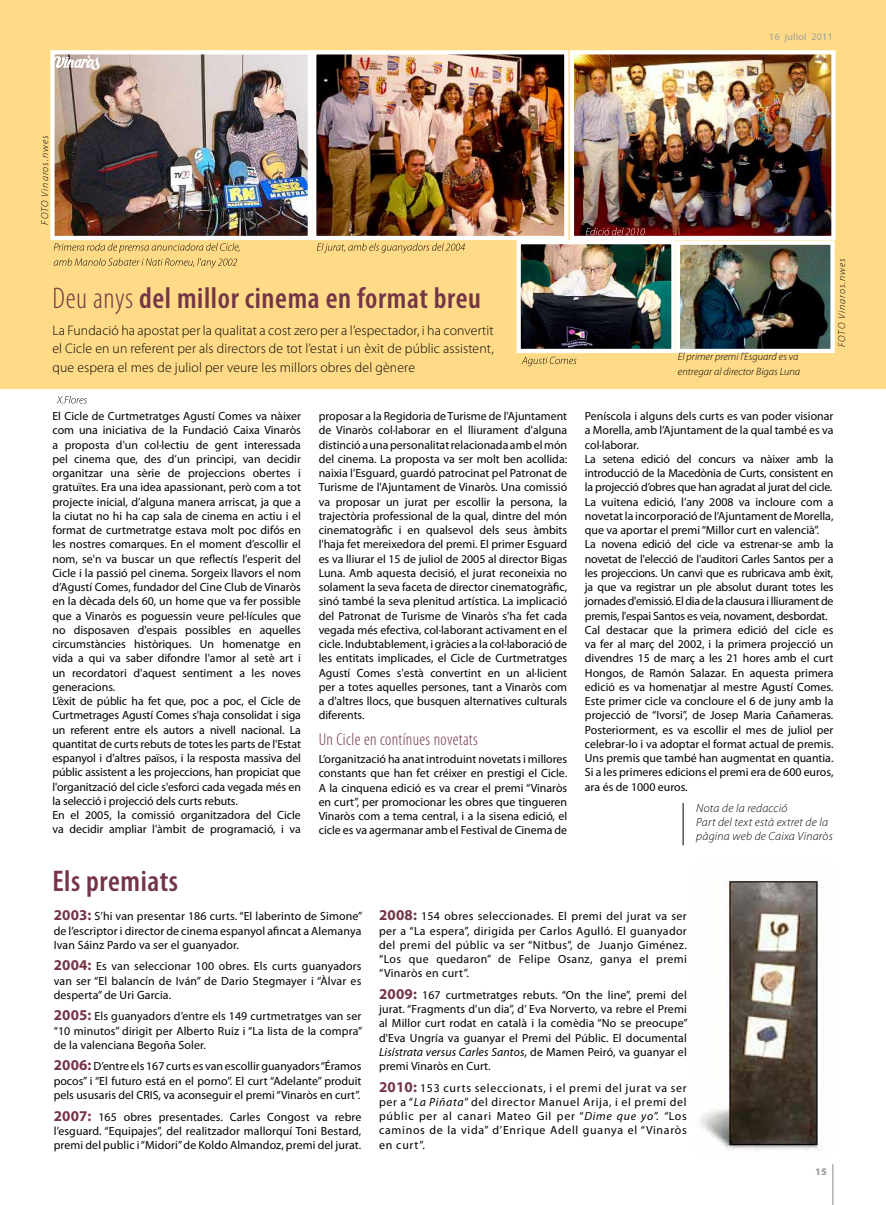
<style>
.page{position:relative;width:886px;height:1205px;background:#fff}
.page>*{position:absolute;margin:0;border:0;box-sizing:border-box;transform-origin:0 0}
.t1{font:600 condensed 30px "Myriad Pro";letter-spacing:.02em;color:#743647}
.t2{font:300 condensed 17.5px "Myriad Pro";letter-spacing:.02em;color:#743647}
.t3{font:300 13.75px/18.8px "Myriad Pro";letter-spacing:.01em;color:#000;text-align:justify}
.t4{font:11.88px/14.2px "Myriad Pro";color:#000;text-align:justify}
.t5{font:italic 300 11.88px/14.2px "Myriad Pro";letter-spacing:.02em;color:#000}
.t6{font:italic 300 10.62px/15px "Myriad Pro";color:#000}
.t7{font:italic 300 10px "Myriad Pro";letter-spacing:.1em;color:#000}
.t8{font:10px "Myriad Pro";letter-spacing:.025em;color:#9c9e9f}
.t9{font:900 10px "Myriad Pro";color:#9c9e9f}
.s1{font-weight:300}
.s2{font-weight:700;font-size:15px;color:#743647}
.s3{font-style:italic}
</style>
<div class="page">
<hr style="left:832px;top:1164px;width:1px;height:41px;background:#9c9e9f">
<div style="left:0;top:0;width:886px;height:389px;background:#ffdb87"></div>
<img style="left:317px;top:55px;width:246px;height:180px">
<div style="left:312px;top:50px;width:256px;height:190px;border:4px solid #fff"></div>
<img style="left:575px;top:55px;width:255px;height:180px">
<div style="left:570px;top:50px;width:265px;height:190px;border:4px solid #fff"></div>
<img style="left:681px;top:246px;width:149px;height:102px">
<div style="left:676px;top:241px;width:159px;height:112px;border:4px solid #fff"></div>
<img style="left:55px;top:55px;width:252px;height:180px">
<div style="left:50px;top:50px;width:262px;height:190px;border:4px solid #fff"></div>
<img style="left:521px;top:245px;width:149px;height:103px">
<div style="left:516px;top:240px;width:159px;height:113px;border:4px solid #fff"></div>
<svg style="left:54px;top:243px;width:186px;height:25px"></svg>
<svg style="left:317px;top:243px;width:148px;height:10px"></svg>
<svg style="left:586px;top:228px;width:59px;height:7px"></svg>
<svg style="left:522px;top:357px;width:54px;height:9px"></svg>
<svg style="left:57px;top:396px;width:30px;height:7px"></svg>
<img style="left:700px;top:881px;width:123px;height:270px">
<hr style="left:683px;top:803px;width:1px;height:42px;background:#000">
<svg style="left:53px;top:55px;width:47px;height:15px"></svg>
<p class="t8" style="left:769px;top:31px;width:65px">16 juliol 2011</p>
<p class="t7" style="left:39px;top:225px;width:90px;rotate:-90deg">FOTO Vinaros.nwes</p>
<h1 class="t1" style="left:52px;top:280px;width:430px"><span class="s1">Deu anys</span> del millor cinema en format breu</h1>
<p class="t3" style="left:52px;top:320px;width:443px">La Fundació ha apostat per la qualitat a cost zero per a l’espectador, i ha convertit el Cicle en un referent per als directors de tot l’estat i un èxit de públic assistent, que espera el mes de juliol per veure les millors obres del gènere</p>
<p class="t4" style="left:52px;top:409px;width:250px;text-align:left">El Cicle de Curtmetratges Agustí Comes va nàixer com una iniciativa de la Fundació Caixa Vinaròs a proposta d'un col·lectiu de gent interessada pel cinema que, des d’un principi, van decidir organitzar una sèrie de projeccions obertes i gratuïtes. Era una idea apassionant, però com a tot projecte inicial, d’alguna manera arriscat, ja que a la ciutat no hi ha cap sala de cinema en actiu i el format de curtmetratge estava molt poc difós en les nostres comarques. En el moment d’escollir el nom, se'n va buscar un que reflectís l'esperit del Cicle i la passió pel cinema. Sorgeix llavors el nom d’Agustí Comes, fundador del Cine Club de Vinaròs en la dècada dels 60, un home que va fer possible que a Vinaròs es poguessin veure pel·lícules que no disposaven d'espais possibles en aquelles circumstàncies històriques. Un homenatge en vida a qui va saber difondre l'amor al setè art i un recordatori d'aquest sentiment a les noves generacions.<br>L’èxit de públic ha fet que, poc a poc, el Cicle de Curtmetrages Agustí Comes s'haja consolidat i siga un referent entre els autors a nivell nacional. La quantitat de curts rebuts de totes les parts de l'Estat espanyol i d'altres països, i la resposta massiva del públic assistent a les projeccions, han propiciat que l'organització del cicle s'esforci cada vegada més en la selecció i projecció dels curts rebuts.<br>En el 2005, la comissió organitzadora del Cicle va decidir ampliar l'àmbit de programació, i va</p>
<p class="t4" style="left:319px;top:409px;width:250px">proposar a la Regidoria de Turisme de l'Ajuntament de Vinaròs col·laborar en el lliurament d'alguna distinció a una personalitat relacionada amb el món del cinema. La proposta va ser molt ben acollida: naixia l'Esguard, guardó patrocinat pel Patronat de Turisme de l'Ajuntament de Vinaròs. Una comissió va proposar un jurat per escollir la persona, la trajectòria professional de la qual, dintre del món cinematogràfic i en qualsevol dels seus àmbits l'haja fet mereixedora del premi. El primer Esguard es va lliurar el 15 de juliol de 2005 al director Bigas Luna. Amb aquesta decisió, el jurat reconeixia no solament la seva faceta de director cinematogràfic, sinó també la seva plenitud artística. La implicació del Patronat de Turisme de Vinaròs s'ha fet cada vegada més efectiva, col·laborant activament en el cicle. Indubtablement, i gràcies a la col·laboració de les entitats implicades, el Cicle de Curtmetratges Agustí Comes s'està convertint en un al·licient per a totes aquelles persones, tant a Vinaròs com a d'altres llocs, que busquen alternatives culturals diferents.</p>
<h2 class="t2" style="left:319px;top:729px;width:161px">Un Cicle en contínues novetats</h2>
<p class="t4" style="left:319px;top:752px;width:250px">L’organització ha anat introduint novetats i millores constants que han fet créixer en prestigi el Cicle.<br>A la cinquena edició es va crear el premi “Vinaròs en curt”, per promocionar les obres que tingueren Vinaròs com a tema central, i a la sisena edició, el cicle es va agermanar amb el Festival de Cinema de</p>
<h1 class="t1" style="left:52px;top:862px;width:127px">Els premiats</h1>
<p class="t6" style="left:678px;top:349px;width:124px">El primer premi l'Esguard es va entregar al director Bigas Luna</p>
<p class="t7" style="left:836px;top:347px;width:90px;rotate:-90deg">FOTO Vinaros.nwes</p>
<p class="t4" style="left:585px;top:409px;width:250px;text-align:left">Peníscola i alguns dels curts es van poder visionar a Morella, amb l’Ajuntament de la qual també es va col·laborar.<br>La setena edició del concurs va nàixer amb la introducció de la Macedònia de Curts, consistent en la projecció d’obres que han agradat al jurat del cicle.<br>La vuitena edició, l’any 2008 va incloure com a novetat la incorporació de l’Ajuntament de Morella, que va aportar el premi “Millor curt en valencià”.<br>La novena edició del cicle va estrenar-se amb la novetat de l'elecció de l'auditori Carles Santos per a les projeccions. Un canvi que es rubricava amb èxit, ja que va registrar un ple absolut durant totes les jornades d'emissió. El dia de la clausura i lliurament de premis, l'espai Santos es veia, novament, desbordat.<br>Cal destacar que la primera edició del cicle es va fer al març del 2002, i la primera projecció un divendres 15 de març a les 21 hores amb el curt Hongos, de Ramón Salazar. En aquesta primera edició es va homenatjar al mestre Agustí Comes.<br>Este primer cicle va concloure el 6 de juny amb la projecció de “Ivorsi”, de Josep Maria Cañameras.<br>Posteriorment, es va escollir el mes de juliol per celebrar-lo i va adoptar el format actual de premis.<br>Uns premis que també han augmentat en quantia.<br>Si a les primeres edicions el premi era de 600 euros, ara és de 1000 euros.</p>
<p class="t5" style="left:696px;top:800px;width:138px">Nota de la redacció<br>Part del text està extret de la pàgina web de Caixa Vinaròs</p>
<p class="t4" style="left:54px;top:909px;width:310px"><span class="s2">2003:</span> S’hi van presentar 186 curts. “El laberinto de Simone” de l’escriptor i director de cinema espanyol afincat a Alemanya Ivan Sáinz Pardo va ser el guanyador.</p>
<p class="t4" style="left:54px;top:959px;width:309px"><span class="s2">2004:</span> Es van seleccionar 100 obres. Els curts guanyadors van ser “El balancín de Iván” de Dario Stegmayer i “Àlvar es desperta” de Uri Garcia.</p>
<p class="t4" style="left:54px;top:1009px;width:310px"><span class="s2">2005:</span> Els guanyadors d’entre els 149 curtmetratges van ser “10 minutos” dirigit per Alberto Ruiz i “La lista de la compra” de la valenciana Begoña Soler.</p>
<p class="t4" style="left:54px;top:1059px;width:309px"><span class="s2">2006:</span> D’entre els 167 curts es van escollir guanyadors “Éramos pocos” i “El futuro está en el porno”. El curt “Adelante” produit pels ususaris del CRIS, va aconseguir el premi “Vinaròs en curt”.</p>
<p class="t4" style="left:54px;top:1109px;width:309px"><span class="s2">2007:</span> 165 obres presentades. Carles Congost va rebre l’esguard. “Equipajes”, del realitzador mallorquí Toni Bestard, premi del public i “Midori” de Koldo Almandoz, premi del jurat.</p>
<p class="t4" style="left:379px;top:909px;width:309px"><span class="s2">2008:</span> 154 obres seleccionades. El premi del jurat va ser per a “La espera”, dirigida per Carlos Agulló. El guanyador del premi del públic va ser “Nitbus”, de Juanjo Giménez. “Los que quedaron” de Felipe Osanz, ganya el premi “Vinaròs en curt”.</p>
<p class="t4" style="left:379px;top:987px;width:310px"><span class="s2">2009:</span> 167 curtmetratges rebuts. “On the line”, premi del jurat. “Fragments d'un dia”, d’ Eva Norverto, va rebre el Premi al Millor curt rodat en català i la comèdia “No se preocupe” d'Eva Ungría va guanyar el Premi del Públic. El documental <span class="s3">Lisístrata versus Carles Santos</span>, de Mamen Peiró, va guanyar el premi Vinaròs en Curt.</p>
<p class="t4" style="left:379px;top:1080px;width:309px"><span class="s2">2010:</span> 153 curts seleccionats, i el premi del jurat va ser per a “<span class="s3">La Piñata</span>” del director Manuel Arija, i el premi del públic per al canari Mateo Gil per “<span class="s3">Dime que yo”. “</span>Los caminos de la vida” d’Enrique Adell guanya el “Vinaròs en curt”.</p>
<p class="t9" style="left:815px;top:1165px;width:13px">15</p>
</div>
